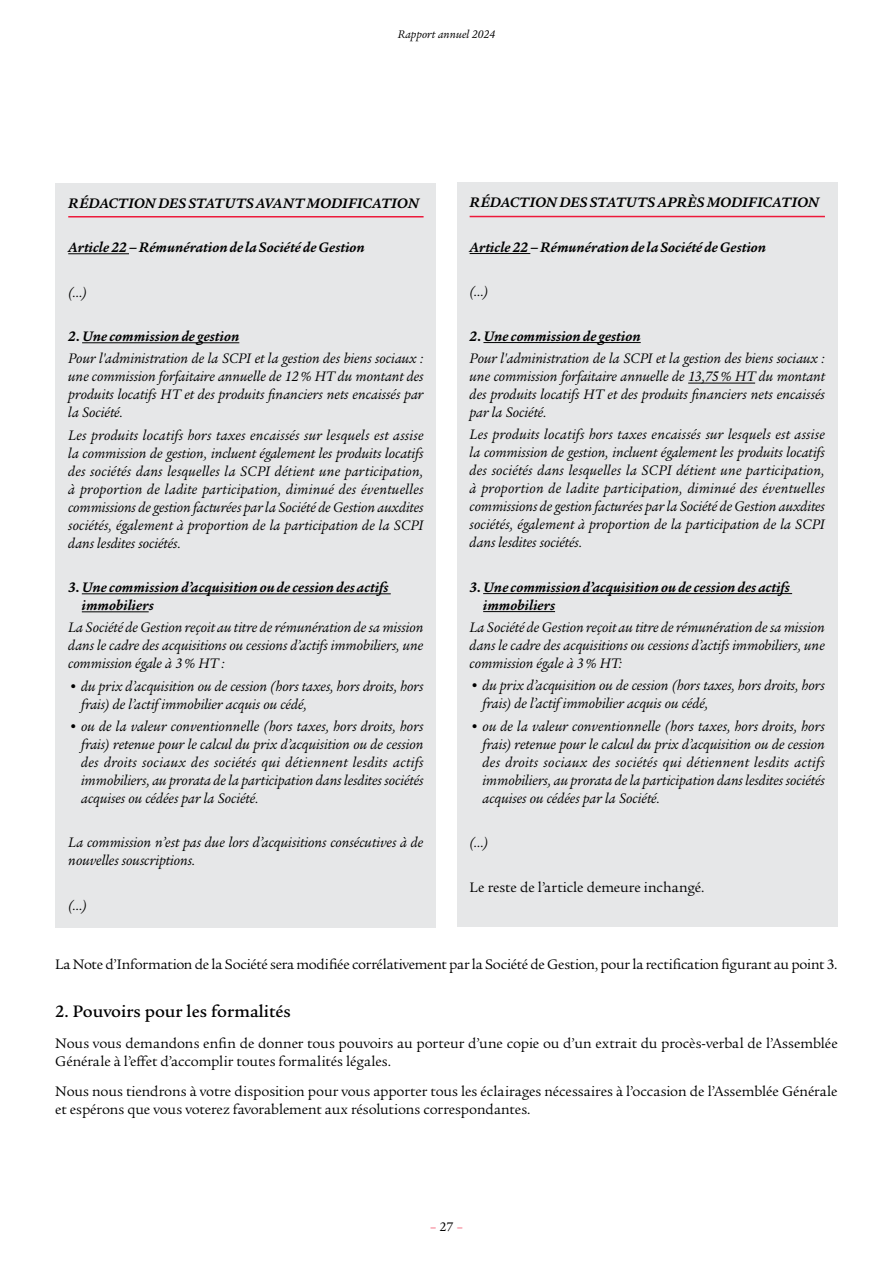
<style>
.page{position:relative;width:893px;height:1263px;background:#fff}
.page>*{position:absolute;margin:0;border:0;box-sizing:border-box;transform-origin:0 0}
.inter_Niv_1{font:500 18px "Legacy Serif ITC Std";letter-spacing:-.005em;color:#000}
.texte-courant-C10{font:italic 15px/18px "Legacy Serif ITC Std";color:#000;text-align:justify}
.texte-courant-C10-2{font:15px/18px "Legacy Serif ITC Std";letter-spacing:-.005em;color:#000}
.texte-courant-C10-3{font:italic 700 15px/18px "Legacy Serif ITC Std";letter-spacing:.005em;color:#000}
.titre_niv__3{font:italic 700 15px "Legacy Serif ITC Std";letter-spacing:-.01em;color:#000}
.t1{font:13.5px "Legacy Serif ITC Std";color:#ed1a3b}
.t2{font:italic 12px "Legacy Serif ITC Std";color:#000}
.s1{color:#000}
</style>
<div class="page">
<div style="left:56px;top:183px;width:380px;height:744px;background:#e6e7e8"></div>
<hr style="left:68px;top:216px;width:356px;height:1px;background:#ed1a3b">
<hr style="left:68px;top:253px;width:61px;height:1px;background:#000">
<hr style="left:82px;top:342px;width:157px;height:1px;background:#000">
<hr style="left:82px;top:593px;width:309px;height:1px;background:#000">
<hr style="left:82px;top:611px;width:67px;height:1px;background:#000">
<div style="left:457px;top:183px;width:381px;height:744px;background:#e6e7e8"></div>
<hr style="left:470px;top:216px;width:355px;height:1px;background:#ed1a3b">
<hr style="left:470px;top:253px;width:60px;height:1px;background:#000">
<hr style="left:483px;top:342px;width:158px;height:1px;background:#000">
<hr style="left:688px;top:383px;width:67px;height:1px;background:#000">
<hr style="left:483px;top:593px;width:309px;height:1px;background:#000">
<hr style="left:483px;top:611px;width:72px;height:1px;background:#000">
<p class="t2" style="left:398px;top:28px;width:99px">Rapport annuel 2024</p>
<p class="titre_niv__3" style="left:68px;top:194px;width:352px">RÉDACTION DES STATUTS AVANT MODIFICATION</p>
<p class="texte-courant-C10-3" style="left:68px;top:238px;width:298px">Article 22 – Rémunération de la Société de Gestion</p>
<p class="texte-courant-C10" style="left:68px;top:283px;width:20px">(…)</p>
<p class="texte-courant-C10-3" style="left:68px;top:327px;width:173px">2. Une commission de gestion</p>
<p class="texte-courant-C10" style="left:68px;top:350px;width:357px">Pour l'administration de la SCPI et la gestion des biens sociaux : une commission forfaitaire annuelle de 12% HT du montant des produits locatifs HT et des produits financiers nets encaissés par la Société.</p>
<p class="texte-courant-C10" style="left:68px;top:426px;width:357px">Les produits locatifs hors taxes encaissés sur lesquels est assise la commission de gestion, incluent également les produits locatifs des sociétés dans lesquelles la SCPI détient une participation, à proportion de ladite participation, diminué des éventuelles commissions de gestion facturées par la Société de Gestion auxdites sociétés, également à proportion de la participation de la SCPI dans lesdites sociétés.</p>
<p class="texte-courant-C10-3" style="left:82px;top:578px;width:308px;text-indent:-14px">3. Une commission d’acquisition ou de cession des actifs immobiliers</p>
<p class="texte-courant-C10" style="left:68px;top:619px;width:357px">La Société de Gestion reçoit au titre de rémunération de sa mission dans le cadre des acquisitions ou cessions d’actifs immobiliers, une commission égale à 3% HT :</p>
<p class="texte-courant-C10" style="left:81px;top:677px;width:344px;text-indent:-13px">• du prix d’acquisition ou de cession (hors taxes, hors droits, hors frais) de l’actif immobilier acquis ou cédé,</p>
<p class="texte-courant-C10" style="left:81px;top:717px;width:344px;text-indent:-13px">• ou de la valeur conventionnelle (hors taxes, hors droits, hors frais) retenue pour le calcul du prix d’acquisition ou de cession des droits sociaux des sociétés qui détiennent lesdits actifs immobiliers, au prorata de la participation dans lesdites sociétés acquises ou cédées par la Société.</p>
<p class="texte-courant-C10" style="left:68px;top:834px;width:357px">La commission n’est pas due lors d’acquisitions consécutives à de nouvelles souscriptions.</p>
<p class="texte-courant-C10" style="left:68px;top:896px;width:20px">(…)</p>
<p class="titre_niv__3" style="left:470px;top:194px;width:351px">RÉDACTION DES STATUTS APRÈS MODIFICATION</p>
<p class="texte-courant-C10-3" style="left:470px;top:238px;width:298px">Article 22 – Rémunération de la Société de Gestion</p>
<p class="texte-courant-C10" style="left:470px;top:283px;width:20px">(…)</p>
<p class="texte-courant-C10-3" style="left:470px;top:327px;width:173px">2. Une commission de gestion</p>
<p class="texte-courant-C10" style="left:470px;top:349px;width:357px">Pour l'administration de la SCPI et la gestion des biens sociaux : une commission forfaitaire annuelle de 13,75% HT du montant des produits locatifs HT et des produits financiers nets encaissés par la Société.</p>
<p class="texte-courant-C10" style="left:470px;top:426px;width:357px">Les produits locatifs hors taxes encaissés sur lesquels est assise la commission de gestion, incluent également les produits locatifs des sociétés dans lesquelles la SCPI détient une participation, à proportion de ladite participation, diminué des éventuelles commissions de gestion facturées par la Société de Gestion auxdites sociétés, également à proportion de la participation de la SCPI dans lesdites sociétés.</p>
<p class="texte-courant-C10-3" style="left:483px;top:578px;width:308px;text-indent:-14px">3. Une commission d’acquisition ou de cession des actifs immobiliers</p>
<p class="texte-courant-C10" style="left:470px;top:618px;width:357px">La Société de Gestion reçoit au titre de rémunération de sa mission dans le cadre des acquisitions ou cessions d’actifs immobiliers, une commission égale à 3% HT:</p>
<p class="texte-courant-C10" style="left:482px;top:677px;width:344px;text-indent:-13px">• du prix d’acquisition ou de cession (hors taxes, hors droits, hors frais) de l’actif immobilier acquis ou cédé,</p>
<p class="texte-courant-C10" style="left:482px;top:717px;width:344px;text-indent:-13px">• ou de la valeur conventionnelle (hors taxes, hors droits, hors frais) retenue pour le calcul du prix d’acquisition ou de cession des droits sociaux des sociétés qui détiennent lesdits actifs immobiliers, au prorata de la participation dans lesdites sociétés acquises ou cédées par la Société.</p>
<p class="texte-courant-C10" style="left:470px;top:833px;width:20px">(…)</p>
<p class="texte-courant-C10-2" style="left:470px;top:878px;width:236px">Le reste de l’article demeure inchangé.</p>
<p class="texte-courant-C10-2" style="left:55px;top:955px;width:784px">La Note d’Information de la Société sera modifiée corrélativement par la Société de Gestion, pour la rectification figurant au point 3.</p>
<p class="inter_Niv_1" style="left:55px;top:1001px;width:237px">2. Pouvoirs pour les formalités</p>
<p class="texte-courant-C10-2" style="left:55px;top:1034px;width:784px">Nous vous demandons enfin de donner tous pouvoirs au porteur d’une copie ou d’un extrait du procès-verbal de l’Assemblée<br>Générale à l’effet d’accomplir toutes formalités légales.</p>
<p class="texte-courant-C10-2" style="left:55px;top:1083px;width:784px">Nous nous tiendrons à votre disposition pour vous apporter tous les éclairages nécessaires à l’occasion de l’Assemblée Générale et espérons que vous voterez favorablement aux résolutions correspondantes.</p>
<p class="t1" style="left:430px;top:1219px;width:34px">– <span class="s1">27</span> –</p>
</div>
